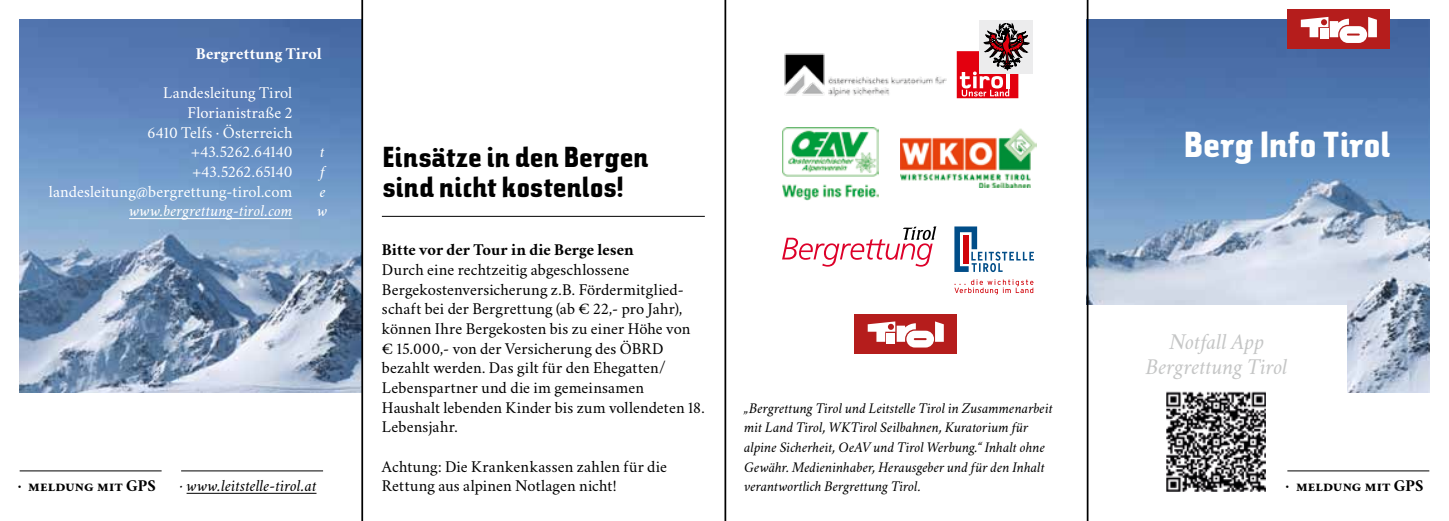
<style>
.page{position:relative;width:1449px;height:521px;background:#fff}
.page>*{position:absolute;margin:0;border:0;box-sizing:border-box;transform-origin:0 0}
.t1{font:36.05px "TW Character Sans";letter-spacing:.01em;color:#fff}
.t2{font:28.88px/29.4px "TW Character Sans";letter-spacing:.015em;color:#000}
.t3{font:italic 22.75px/24.5px "Crimson";letter-spacing:-.005em;color:#c5c6c6;text-align:center}
.t4{font:16.62px/19.6px "Crimson";letter-spacing:.005em;color:#000}
.t5{font:16.62px/19.6px "Crimson";letter-spacing:.005em;color:#fff;text-align:right}
.t6{font:700 16.62px "Crimson";letter-spacing:.01em;color:#000}
.t7{font:italic 16.62px/19.6px "Crimson";letter-spacing:.01em;color:#fff}
.t8{font:italic 16.62px "Crimson";letter-spacing:.01em;color:#000}
.t9{font:700 16.62px "Crimson";letter-spacing:.005em;color:#fff}
.t10{font:italic 14.88px/19.6px "Crimson";color:#000}
</style>
<div class="page">
<img style="left:20px;top:20px;width:341px;height:373px">
<img style="left:1088px;top:20px;width:341px;height:373px">
<div style="left:1086px;top:305px;width:260px;height:108px;background:#fff"></div>
<div style="left:1287px;top:10px;width:103px;height:39px;background:#b51d1c"></div>
<svg style="left:1300px;top:17px;width:76px;height:26px"></svg>
<hr style="left:1287px;top:470px;width:142px;height:1px;background:#000">
<hr style="left:20px;top:470px;width:142px;height:1px;background:#000">
<hr style="left:181px;top:470px;width:142px;height:1px;background:#000">
<hr style="left:187px;top:493px;width:129px;height:1px;background:#000">
<hr style="left:129px;top:218px;width:163px;height:1px;background:#fff">
<hr style="left:382px;top:216px;width:323px;height:1px;background:#000">
<img style="left:1166px;top:392px;width:99px;height:99px">
<img style="left:784px;top:53px;width:163px;height:44px">
<img style="left:900px;top:129px;width:136px;height:59px">
<svg style="left:782px;top:226px;width:154px;height:41px"></svg>
<div style="left:979px;top:20px;width:54px;height:54px;background:#ececed"></div>
<svg style="left:956px;top:23px;width:73px;height:75px"></svg>
<svg style="left:954px;top:279px;width:79px;height:15px"></svg>
<svg style="left:954px;top:226px;width:80px;height:46px"></svg>
<img style="left:782px;top:128px;width:96px;height:72px">
<div style="left:854px;top:314px;width:103px;height:40px;background:#b51d1c"></div>
<svg style="left:867px;top:321px;width:76px;height:26px"></svg>
<hr style="left:361px;top:0;width:2px;height:521px;background:#000">
<hr style="left:1086px;top:0;width:2px;height:521px;background:#000">
<hr style="left:724px;top:0;width:2px;height:521px;background:#000">
<p class="t9" style="left:196px;top:44px;width:127px">Bergrettung Tirol</p>
<p class="t5" style="left:49px;top:82px;width:245px">Landesleitung Tirol<br>Florianistraße 2<br>6410 Telfs · Österreich +43.5262.64140<br>+43.5262.65140 landesleitung@bergrettung-tirol.com</p>
<p class="t7" style="left:129px;top:201px;width:165px">www.bergrettung-tirol.com</p>
<p class="t7" style="left:317px;top:142px;width:12px">t f e w</p>
<p class="t6" style="left:18px;top:475px;width:140px">· meldung mit GPS</p>
<p class="t8" style="left:179px;top:475px;width:138px">· www.leitstelle-tirol.at</p>
<h2 class="t2" style="left:382px;top:143px;width:267px">Einsätze in den Bergen sind nicht kostenlos!</h2>
<p class="t6" style="left:382px;top:240px;width:253px">Bitte vor der Tour in die Berge lesen</p>
<p class="t4" style="left:382px;top:259px;width:324px">Durch eine rechtzeitig abgeschlossene Bergekostenversicherung z.B. Fördermitglied&shy;schaft bei der Bergrettung (ab € 22,- pro Jahr), können Ihre Bergekosten bis zu einer Höhe von € 15.000,- von der Versicherung des ÖBRD bezahlt werden. Das gilt für den Ehegatten/ Lebenspartner und die im gemeinsamen Haushalt lebenden Kinder bis zum vollendeten 18.<br>Lebensjahr.</p>
<p class="t4" style="left:382px;top:456px;width:286px">Achtung: Die Krankenkassen zahlen für die<br>Rettung aus alpinen Notlagen nicht!</p>
<p class="t10" style="left:744px;top:398px;width:310px">„Bergrettung Tirol und Leitstelle Tirol in Zusammenarbeit mit Land Tirol, WKTirol Seilbahnen, Kuratorium für alpine Sicherheit, OeAV und Tirol Werbung.“ Inhalt ohne Gewähr. Medieninhaber, Herausgeber und für den Inhalt verantwortlich Bergrettung Tirol.</p>
<h1 class="t1" style="left:1184px;top:122px;width:208px">Berg Info Tirol</h1>
<h3 class="t3" style="left:1146px;top:329px;width:143px">Notfall App<br>Bergrettung Tirol</h3>
<p class="t6" style="left:1285px;top:475px;width:140px">· meldung mit GPS</p>
</div>
